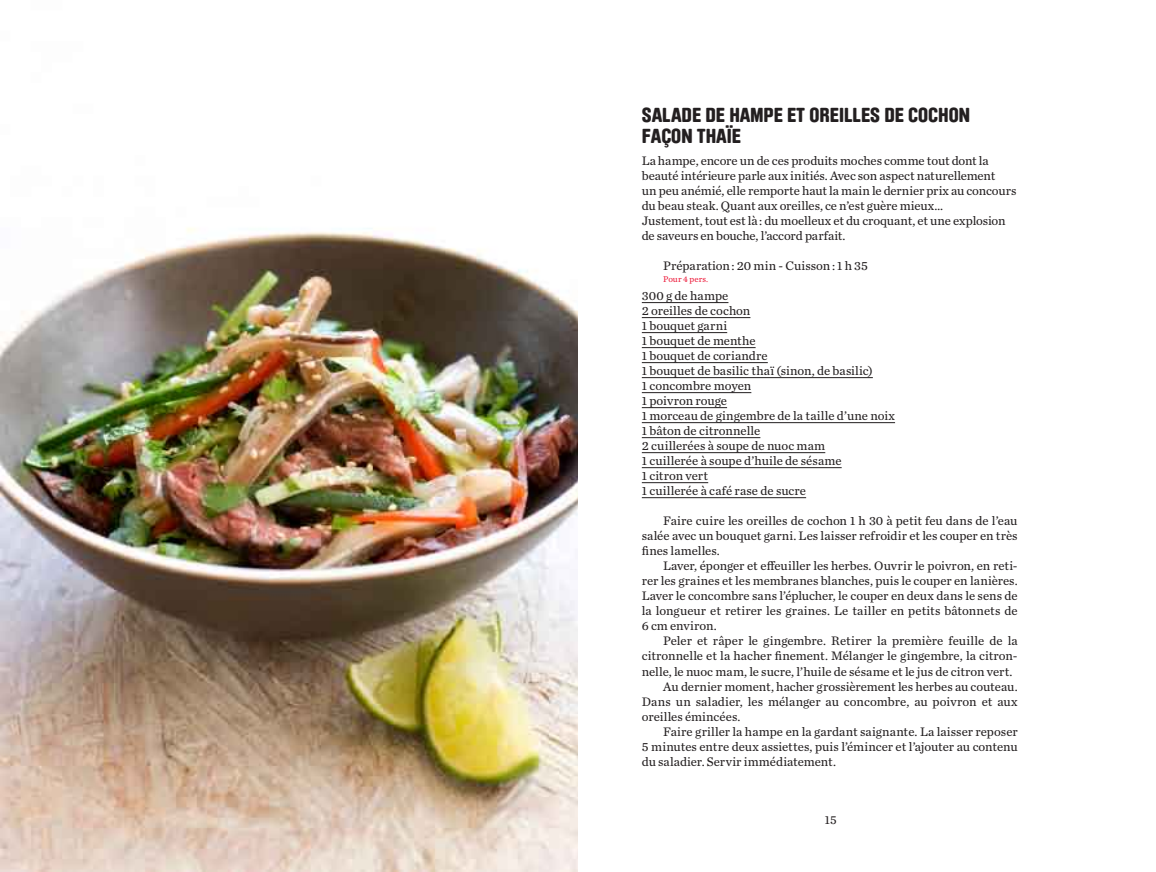
<style>
.page{position:relative;width:1156px;height:872px;background:#fff}
.page>*{position:absolute;margin:0;border:0;box-sizing:border-box;transform-origin:0 0}
._1_TITRE_RECETTES{font:900 20px/21.2px "Brauer Neue";color:#231f20}
._0_TXT_recettes_JUS{font:12.88px/15px "Chronicle Text G2";letter-spacing:.005em;color:#231f20;text-align:justify}
._0_TXT_Beurk_FAG{font:12.88px/15px "Chronicle Text G2";letter-spacing:-.005em;color:#231f20}
._0_TXT_Ingrédients_F{font:12.88px "Chronicle Text G2";letter-spacing:.005em;color:#231f20}
.t1{font:12.5px "Chronicle Text G2";color:#231f20}
._1_TITRE_RECETTES-2{font:8.75px "Chronicle Text G2";color:#ed1a3a}
</style>
<div class="page">
<img style="left:0;top:228px;width:578px;height:644px">
<hr style="left:641px;top:302px;width:87px;height:1px;background:#231f20">
<hr style="left:641px;top:317px;width:109px;height:1px;background:#231f20">
<hr style="left:641px;top:332px;width:86px;height:1px;background:#231f20">
<hr style="left:641px;top:347px;width:114px;height:1px;background:#231f20">
<hr style="left:641px;top:362px;width:126px;height:1px;background:#231f20">
<hr style="left:641px;top:377px;width:231px;height:1px;background:#231f20">
<hr style="left:641px;top:392px;width:110px;height:1px;background:#231f20">
<hr style="left:641px;top:407px;width:86px;height:1px;background:#231f20">
<hr style="left:641px;top:422px;width:253px;height:1px;background:#231f20">
<hr style="left:641px;top:437px;width:119px;height:1px;background:#231f20">
<hr style="left:641px;top:452px;width:184px;height:1px;background:#231f20">
<hr style="left:641px;top:467px;width:200px;height:1px;background:#231f20">
<hr style="left:641px;top:482px;width:67px;height:1px;background:#231f20">
<hr style="left:641px;top:497px;width:165px;height:1px;background:#231f20">
<p class="_1_TITRE_RECETTES" style="left:641px;top:104px;width:330px">SALADE DE HAMPE ET OREILLES DE COCHON<br>FAÇON THAÏE</p>
<p class="_0_TXT_Beurk_FAG" style="left:641px;top:153px;width:376px">La hampe, encore un de ces produits moches comme tout dont la beauté intérieure parle aux initiés. Avec son aspect naturellement<br>un peu anémié, elle remporte haut la main le dernier prix au concours du beau steak. Quant aux oreilles, ce n’est guère mieux…</p>
<p class="_0_TXT_Beurk_FAG" style="left:641px;top:213px;width:365px">Justement, tout est là : du moelleux et du croquant, et une explosion de saveurs en bouche, l’accord parfait.</p>
<p class="_0_TXT_recettes_JUS" style="left:663px;top:258px;width:206px">Préparation : 20 min - Cuisson : 1 h 35</p>
<p class="_1_TITRE_RECETTES-2" style="left:663px;top:272px;width:47px">Pour 4 pers.</p>
<p class="_0_TXT_Ingrédients_F" style="left:641px;top:286px;width:88px">300 g de hampe</p>
<p class="_0_TXT_Ingrédients_F" style="left:641px;top:301px;width:110px">2 oreilles de cochon</p>
<p class="_0_TXT_Ingrédients_F" style="left:641px;top:316px;width:87px">1 bouquet garni</p>
<p class="_0_TXT_Ingrédients_F" style="left:641px;top:331px;width:115px">1 bouquet de menthe</p>
<p class="_0_TXT_Ingrédients_F" style="left:641px;top:346px;width:127px">1 bouquet de coriandre</p>
<p class="_0_TXT_Ingrédients_F" style="left:641px;top:361px;width:232px">1 bouquet de basilic thaï (sinon, de basilic)</p>
<p class="_0_TXT_Ingrédients_F" style="left:641px;top:376px;width:111px">1 concombre moyen</p>
<p class="_0_TXT_Ingrédients_F" style="left:641px;top:391px;width:87px">1 poivron rouge</p>
<p class="_0_TXT_Ingrédients_F" style="left:641px;top:406px;width:255px">1 morceau de gingembre de la taille d’une noix</p>
<p class="_0_TXT_Ingrédients_F" style="left:641px;top:421px;width:120px">1 bâton de citronnelle</p>
<p class="_0_TXT_Ingrédients_F" style="left:641px;top:436px;width:185px">2 cuillerées à soupe de nuoc mam</p>
<p class="_0_TXT_Ingrédients_F" style="left:641px;top:451px;width:201px">1 cuillerée à soupe d’huile de sésame</p>
<p class="_0_TXT_Ingrédients_F" style="left:641px;top:466px;width:68px">1 citron vert</p>
<p class="_0_TXT_Ingrédients_F" style="left:641px;top:481px;width:166px">1 cuillerée à café rase de sucre</p>
<p class="_0_TXT_recettes_JUS" style="left:641px;top:513px;width:377px;text-indent:21px">Faire cuire les oreilles de cochon 1 h 30 à petit feu dans de l’eau salée avec un bouquet garni. Les laisser refroidir et les couper en très fines lamelles.</p>
<p class="_0_TXT_recettes_JUS" style="left:641px;top:558px;width:377px;text-indent:21px">Laver, éponger et effeuiller les herbes. Ouvrir le poivron, en reti&shy;rer les graines et les membranes blanches, puis le couper en lanières.<br>Laver le concombre sans l’éplucher, le couper en deux dans le sens de la longueur et retirer les graines. Le tailler en petits bâtonnets de 6 cm environ.</p>
<p class="_0_TXT_recettes_JUS" style="left:641px;top:633px;width:377px;text-indent:21px">Peler et râper le gingembre. Retirer la première feuille de la citronnelle et la hacher finement. Mélanger le gingembre, la citron&shy;nelle, le nuoc mam, le sucre, l’huile de sésame et le jus de citron vert.</p>
<p class="_0_TXT_recettes_JUS" style="left:641px;top:678px;width:377px;text-indent:21px">Au dernier moment, hacher grossièrement les herbes au couteau.<br>Dans un saladier, les mélanger au concombre, au poivron et aux oreilles émincées.</p>
<p class="_0_TXT_recettes_JUS" style="left:641px;top:723px;width:377px;text-indent:21px">Faire griller la hampe en la gardant saignante. La laisser reposer 5 minutes entre deux assiettes, puis l’émincer et l’ajouter au contenu du saladier. Servir immédiatement.</p>
<p class="t1" style="left:824px;top:810px;width:13px">15</p>
</div>
